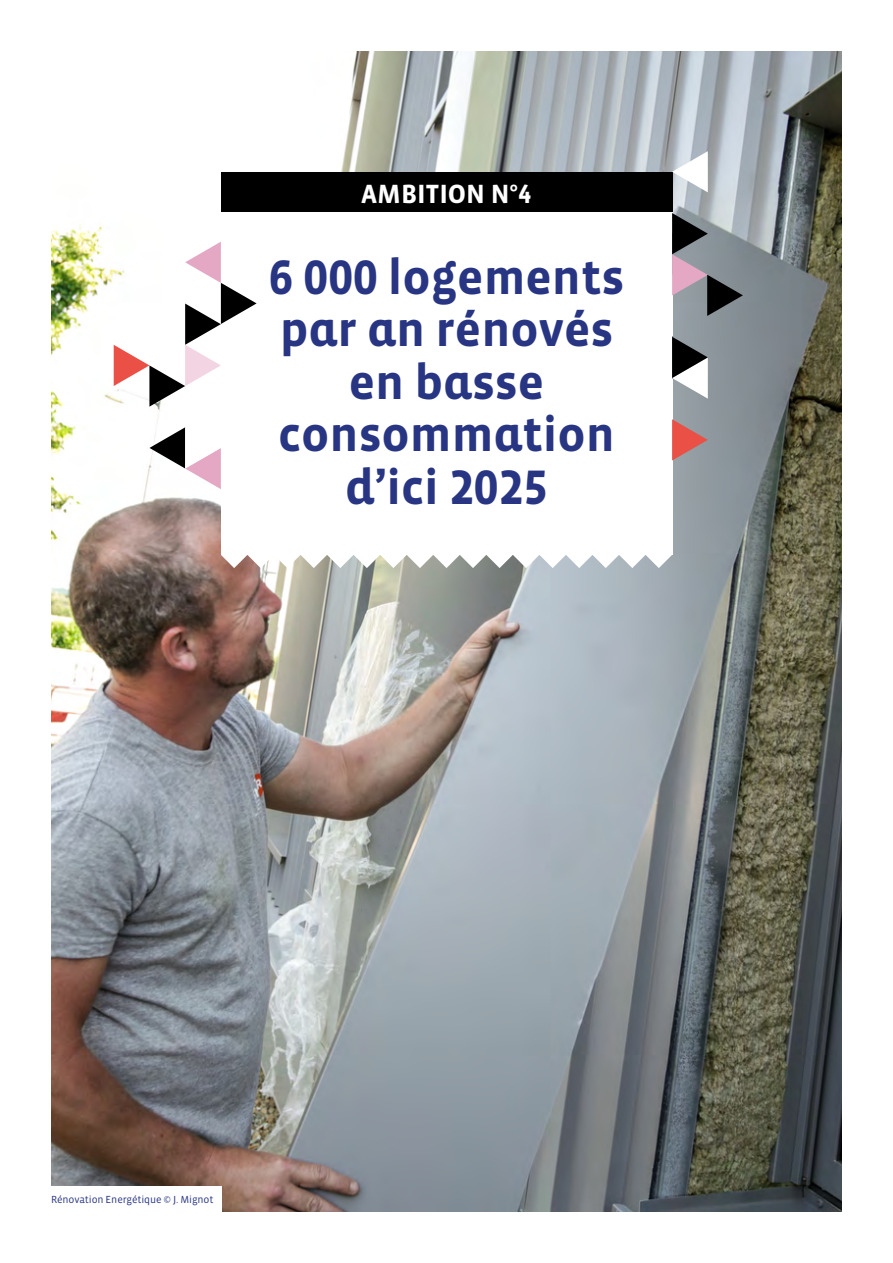
<style>
.page{position:relative;width:893px;height:1263px;background:#fff}
.page>*{position:absolute;margin:0;border:0;box-sizing:border-box;transform-origin:0 0}
.t1{font:700 49.5px/52.5px "Vista Sans Alt";color:#283583;text-align:center}
.t2{font:700 27px "Vista Sans OT";color:#fff}
.t3{font:10.5px "Vista Sans OT";letter-spacing:-.01em;color:#283583}
</style>
<div class="page">
<img style="left:51px;top:51px;width:791px;height:1161px">
<div style="left:221px;top:172px;width:451px;height:383px;background:#fff"></div>
<div style="left:221px;top:172px;width:451px;height:40px;background:#000"></div>
<svg style="left:672px;top:419px;width:36px;height:41px"></svg>
<svg style="left:672px;top:151px;width:36px;height:41px"></svg>
<svg style="left:672px;top:213px;width:71px;height:103px;background:#7c7d83"></svg>
<svg style="left:672px;top:337px;width:36px;height:62px"></svg>
<svg style="left:114px;top:242px;width:143px;height:165px"></svg>
<svg style="left:149px;top:427px;width:72px;height:62px"></svg>
<div style="left:51px;top:1186px;width:171px;height:26px;background:#fff"></div>
<svg style="left:221px;top:555px;width:451px;height:13px"></svg>
<p class="t2" style="left:361px;top:180px;width:172px">AMBITION N°4</p>
<p class="t1" style="left:269px;top:252px;width:357px">6 000 logements par an rénovés en basse consommation d’ici 2025</p>
<p class="t3" style="left:51px;top:1194px;width:164px">Rénovation Energétique © J. Mignot</p>
</div>
